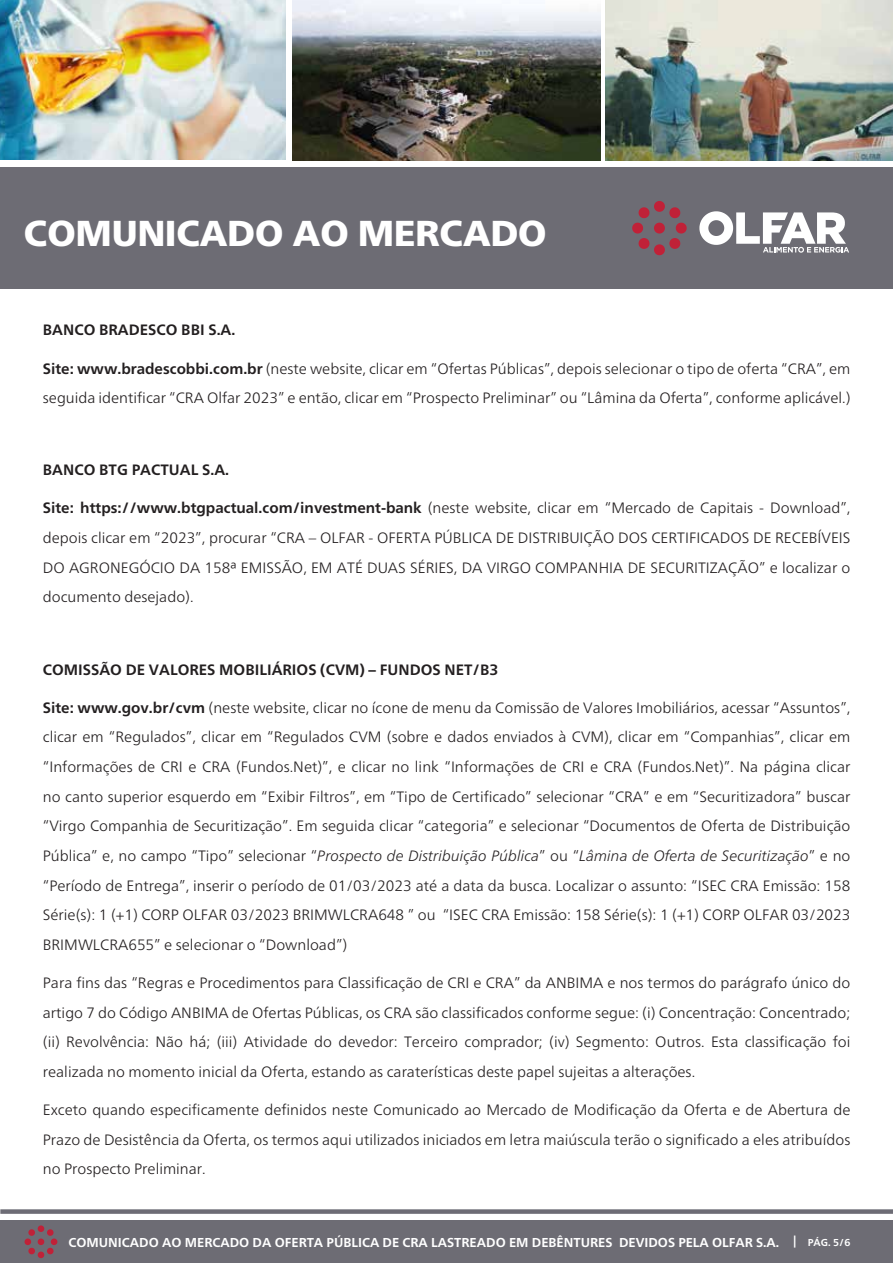
<style>
.page{position:relative;width:893px;height:1267px;background:#fff}
.page>*{position:absolute;margin:0;border:0;box-sizing:border-box;transform-origin:0 0}
.t1{font:900 36px "Frutiger Neue LT";color:#fff}
.t2{font:300 15px/29.5px "Frutiger Neue LT";color:#231f20;text-align:justify}
.t3{font:700 15px "Frutiger Neue LT";color:#231f20}
.t4{font:700 12.9px "Frutiger Neue LT";color:#fff}
.s1{font-weight:700}
.s2{font-style:italic}
.s3{font-size:12px}
.s4{font-size:10.05px}
</style>
<div class="page">
<img style="left:605px;top:0;width:288px;height:160px">
<img style="left:292px;top:0;width:308px;height:160px">
<img style="left:0;top:0;width:285px;height:159px">
<div style="left:0;top:167px;width:893px;height:122px;background:#6d6c74"></div>
<svg style="left:699px;top:211px;width:150px;height:42px"></svg>
<svg style="left:632px;top:201px;width:55px;height:54px"></svg>
<div style="left:0;top:1220px;width:893px;height:42px;background:#6d6c74"></div>
<svg style="left:25px;top:1225px;width:32px;height:32px"></svg>
<svg style="left:0;top:1209px;width:893px;height:4px;background:#787780"></svg>
<h1 class="t1" style="left:24px;top:212px;width:524px">COMUNICADO AO MERCADO</h1>
<p class="t3" style="left:43px;top:321px;width:194px">BANCO BRADESCO BBI S.A.</p>
<p class="t2" style="left:43px;top:353px;width:809px"><span class="s1">Site: www.bradescobbi.com.br</span> (neste website, clicar em “Ofertas Públicas”, depois selecionar o tipo de oferta “CRA”, em seguida identificar “CRA Olfar 2023” e então, clicar em “Prospecto Preliminar” ou “Lâmina da Oferta”, conforme aplicável.)</p>
<p class="t3" style="left:43px;top:461px;width:188px">BANCO BTG PACTUAL S.A.</p>
<p class="t2" style="left:43px;top:493px;width:809px"><span class="s1">Site: https://www.btgpactual.com/investment-bank</span> (neste website, clicar em “Mercado de Capitais - Download”, depois clicar em “2023”, procurar “CRA – OLFAR - OFERTA PÚBLICA DE DISTRIBUIÇÃO DOS CERTIFICADOS DE RECEBÍVEIS DO AGRONEGÓCIO DA 158ª EMISSÃO, EM ATÉ DUAS SÉRIES, DA VIRGO COMPANHIA DE SECURITIZAÇÃO” e localizar o documento desejado).</p>
<p class="t3" style="left:43px;top:660px;width:457px">COMISSÃO DE VALORES MOBILIÁRIOS (CVM) – FUNDOS NET/B3</p>
<p class="t2" style="left:43px;top:692px;width:809px"><span class="s1">Site: www.gov.br/cvm</span> (neste website, clicar no ícone de menu da Comissão de Valores Imobiliários, acessar “Assuntos”, clicar em “Regulados”, clicar em “Regulados CVM (sobre e dados enviados à CVM), clicar em “Companhias”, clicar em “Informações de CRI e CRA (Fundos.Net)”, e clicar no link “Informações de CRI e CRA (Fundos.Net)”. Na página clicar no canto superior esquerdo em “Exibir Filtros”, em “Tipo de Certificado” selecionar “CRA” e em “Securitizadora” buscar “Virgo Companhia de Securitização”. Em seguida clicar “categoria” e selecionar “Documentos de Oferta de Distribuição Pública” e, no campo “Tipo” selecionar “<span class="s2">Prospecto de Distribuição Pública</span>” ou “<span class="s2">Lâmina de Oferta de Securitização</span>” e no “Período de Entrega”, inserir o período de 01/03/2023 até a data da busca. Localizar o assunto: “ISEC CRA Emissão: 158<br>Série(s): 1 (+1) CORP OLFAR 03/2023 BRIMWLCRA648 ” ou “ISEC CRA Emissão: 158 Série(s): 1 (+1) CORP OLFAR 03/2023<br>BRIMWLCRA655” e selecionar o “Download”)</p>
<p class="t2" style="left:43px;top:967px;width:809px">Para fins das “Regras e Procedimentos para Classificação de CRI e CRA” da ANBIMA e nos termos do parágrafo único do artigo 7 do Código ANBIMA de Ofertas Públicas, os CRA são classificados conforme segue: (i) Concentração: Concentrado; (ii) Revolvência: Não há; (iii) Atividade do devedor: Terceiro comprador; (iv) Segmento: Outros. Esta classificação foi realizada no momento inicial da Oferta, estando as caraterísticas deste papel sujeitas a alterações.</p>
<p class="t2" style="left:43px;top:1094px;width:809px">Exceto quando especificamente definidos neste Comunicado ao Mercado de Modificação da Oferta e de Abertura de Prazo de Desistência da Oferta, os termos aqui utilizados iniciados em letra maiúscula terão o significado a eles atribuídos no Prospecto Preliminar.</p>
<p class="t4" style="left:68px;top:1234px;width:783px">COMUNICADO AO MERCADO DA OFERTA PÚBLICA DE CRA LASTREADO EM DEBÊNTURES DEVIDOS PELA OLFAR S.A. <span class="s3">|</span> <span class="s4">PÁG. 5/6</span></p>
</div>
